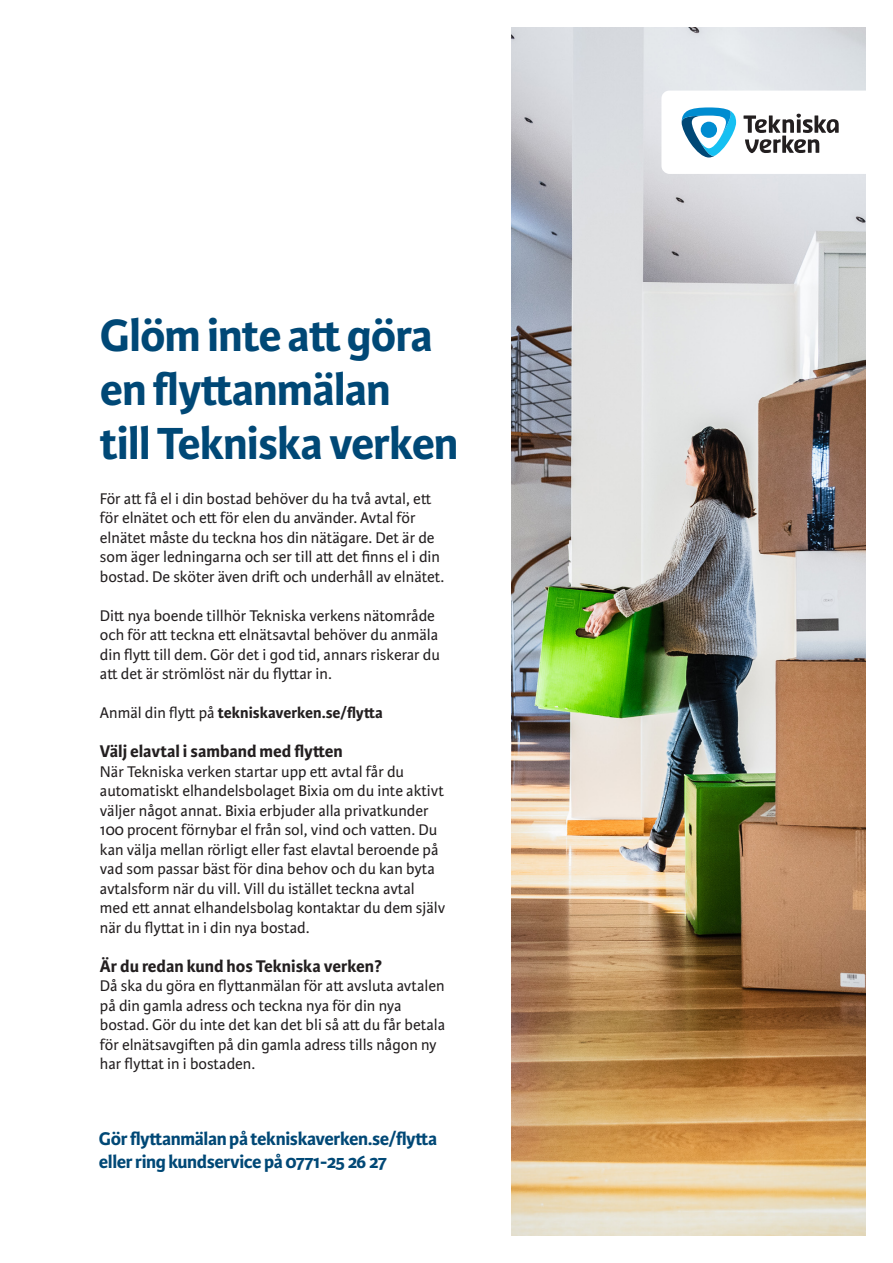
<style>
.page{position:relative;width:893px;height:1263px;background:#fff}
.page>*{position:absolute;margin:0;border:0;box-sizing:border-box;transform-origin:0 0}
.t1{font:700 48px/54px "Karmina Sans";letter-spacing:-.02em;color:#004876}
.t2{font:700 19.5px/23.4px "Karmina Sans";letter-spacing:-.02em;color:#004876}
.t3{font:700 18px "Karmina Sans";color:#231f20}
.t4{font:16.5px/19.5px "Karmina Sans";color:#231f20}
.t5{font:700 16.5px "Karmina Sans";color:#231f20}
.s1{font-weight:400}
</style>
<div class="page">
<img style="left:511px;top:27px;width:355px;height:1209px">
<p class="t1" style="left:100px;top:309px;width:335px">Glöm inte att göra en flyttanmälan</p>
<p class="t1" style="left:100px;top:417px;width:360px">till Tekniska verken</p>
<p class="t4" style="left:100px;top:489px;width:346px">För att få el i din bostad behöver du ha två avtal, ett för elnätet och ett för elen du använder. Avtal för elnätet måste du teckna hos din nätägare. Det är de som äger ledningarna och ser till att det finns el i din bostad. De sköter även drift och underhåll av elnätet.</p>
<p class="t4" style="left:100px;top:606px;width:342px">Ditt nya boende tillhör Tekniska verkens nätområde och för att teckna ett elnätsavtal behöver du anmäla din flytt till dem. Gör det i god tid, annars riskerar du att det är strömlöst när du flyttar in.</p>
<p class="t5" style="left:100px;top:703px;width:284px"><span class="s1">Anmäl din flytt på</span> tekniskaverken.se/flytta</p>
<p class="t3" style="left:100px;top:741px;width:244px">Välj elavtal i samband med flytten</p>
<p class="t4" style="left:100px;top:762px;width:347px">När Tekniska verken startar upp ett avtal får du automatiskt elhandelsbolaget Bixia om du inte aktivt väljer något annat. Bixia erbjuder alla privatkunder 100 procent förnybar el från sol, vind och vatten. Du kan välja mellan rörligt eller fast elavtal beroende på vad som passar bäst för dina behov och du kan byta avtalsform när du vill. Vill du istället teckna avtal med ett annat elhandelsbolag kontaktar du dem själv när du flyttat in i din nya bostad.</p>
<p class="t3" style="left:100px;top:955px;width:284px">Är du redan kund hos Tekniska verken?</p>
<p class="t4" style="left:100px;top:976px;width:347px">Då ska du göra en flyttanmälan för att avsluta avtalen på din gamla adress och teckna nya för din nya bostad. Gör du inte det kan det bli så att du får betala för elnätsavgiften på din gamla adress tills någon ny har flyttat in i bostaden.</p>
<p class="t2" style="left:99px;top:1127px;width:340px">Gör flyttanmälan på tekniskaverken.se/flytta eller ring kundservice på 0771-25 26 27</p>
</div>
